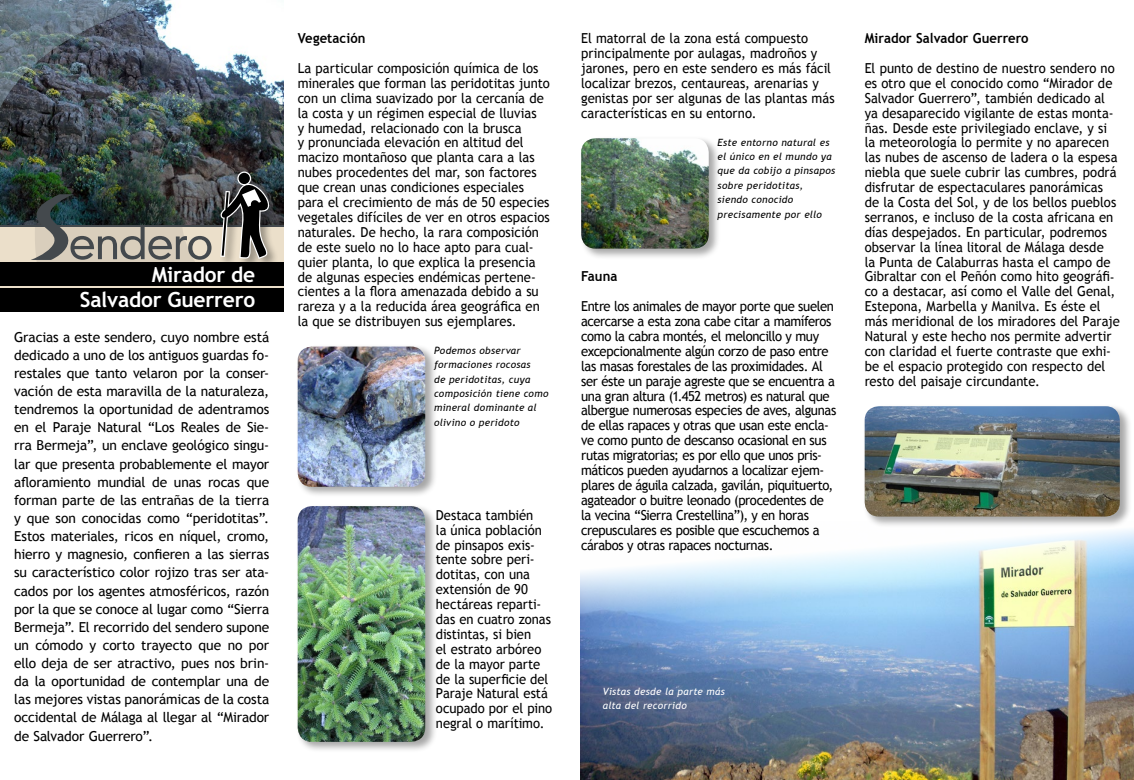
<style>
.page{position:relative;width:1134px;height:780px;background:#fff}
.page>*{position:absolute;margin:0;border:0;box-sizing:border-box;transform-origin:0 0}
.t1{font:700 21px/25.1px "Trebuchet MS";letter-spacing:-.01em;color:#fff;text-align:right}
.t2{font:13.75px/14.9px "Trebuchet MS";letter-spacing:-.005em;color:#000;scale:.95 1}
.t3{font:13.75px/18.1px "Trebuchet MS";letter-spacing:-.005em;color:#000;text-align:justify}
.t4{font:13.75px/14.9px "Trebuchet MS";letter-spacing:-.03em;color:#000;scale:.95 1}
.t5{font:700 13.75px "Trebuchet MS";letter-spacing:.005em;color:#000;scale:.95 1}
.t6{font:italic 10px/14.4px "Trebuchet MS";letter-spacing:.03em;color:#000}
.t7{font:italic 10px/14.4px "Trebuchet MS";letter-spacing:.03em;color:#fff}
</style>
<div class="page">
<img style="left:580px;top:529px;width:554px;height:251px">
<img style="left:0;top:80px;width:283px;height:144px">
<img style="left:0;top:0;width:273px;height:152px">
<div style="left:0;top:226px;width:283px;height:84px;background:#ebdfca"></div>
<svg style="left:31px;top:194px;width:180px;height:68px;background:#6f716a"></svg>
<div style="left:0;top:262px;width:283px;height:24px;background:#000"></div>
<div style="left:0;top:288px;width:283px;height:24px;background:#000"></div>
<hr style="left:0;top:224px;width:283px;height:2px;background:#44494d">
<div style="left:219px;top:170px;width:62px;height:99px;background:#000;opacity:.35"></div>
<svg style="left:220px;top:171px;width:49px;height:88px;background:#5f5f5c"></svg>
<div style="left:296px;top:344px;width:141px;height:154px;background:#000;opacity:.35"></div>
<img style="left:298px;top:346px;width:127px;height:141px">
<div style="left:580px;top:136px;width:141px;height:124px;background:#000;opacity:.35"></div>
<img style="left:581px;top:138px;width:128px;height:110px">
<div style="left:296px;top:503px;width:141px;height:250px;background:#000;opacity:.35"></div>
<img style="left:298px;top:506px;width:127px;height:235px">
<div style="left:863px;top:404px;width:269px;height:124px;background:#000;opacity:.35"></div>
<img style="left:865px;top:406px;width:255px;height:110px">
<h1 class="t1" style="left:80px;top:262px;width:177px">Mirador de<br>Salvador Guerrero</h1>
<p class="t3" style="left:14px;top:328px;width:257px">Gracias a este sendero, cuyo nombre está dedicado a uno de los antiguos guardas fo&shy;restales que tanto velaron por la conser&shy;vación de esta maravilla de la naturaleza, tendremos la oportunidad de adentramos en el Paraje Natural “Los Reales de Sie&shy;rra Bermeja”, un enclave geológico singu&shy;lar que presenta probablemente el mayor afloramiento mundial de unas rocas que forman parte de las entrañas de la tierra y que son conocidas como “peridotitas”.<br>Estos materiales, ricos en níquel, cromo, hierro y magnesio, confieren a las sierras su característico color rojizo tras ser ata&shy;cados por los agentes atmosféricos, razón por la que se conoce al lugar como “Sierra Bermeja”. El recorrido del sendero supone un cómodo y corto trayecto que no por ello deja de ser atractivo, pues nos brin&shy;da la oportunidad de contemplar una de las mejores vistas panorámicas de la costa occidental de Málaga al llegar al “Mirador de Salvador Guerrero”.</p>
<p class="t5" style="left:298px;top:30px;width:73px">Vegetación</p>
<p class="t2" style="left:298px;top:61px;width:267px">La particular composición química de los minerales que forman las peridotitas junto con un clima suavizado por la cercanía de la costa y un régimen especial de lluvias<br>y humedad, relacionado con la brusca<br>y pronunciada elevación en altitud del macizo montañoso que planta cara a las nubes procedentes del mar, son factores que crean unas condiciones especiales para el crecimiento de más de 50 especies vegetales difíciles de ver en otros espacios naturales. De hecho, la rara composición de este suelo no lo hace apto para cual&shy;quier planta, lo que explica la presencia de algunas especies endémicas pertene&shy;cientes a la flora amenazada debido a su rareza y a la reducida área geográfica en la que se distribuyen sus ejemplares.</p>
<p class="t6" style="left:434px;top:343px;width:116px">Podemos observar formaciones rocosas<br>de peridotitas, cuya composición tiene como mineral dominante al olivino o peridoto</p>
<p class="t2" style="left:436px;top:507px;width:124px">Destaca también<br>la única población de pinsapos exis&shy;tente sobre peri&shy;dotitas, con una extensión de 90 hectáreas reparti&shy;das en cuatro zonas distintas, si bien<br>el estrato arbóreo de la mayor parte de la superficie del<br>Paraje Natural está ocupado por el pino negral o marítimo.</p>
<p class="t2" style="left:581px;top:31px;width:268px">El matorral de la zona está compuesto principalmente por aulagas, madroños y jarones, pero en este sendero es más fácil localizar brezos, centaureas, arenarias y genistas por ser algunas de las plantas más características en su entorno.</p>
<p class="t6" style="left:718px;top:135px;width:119px">Este entorno natural es el único en el mundo ya que da cobijo a pinsapos sobre peridotitas, siendo conocido precisamente por ello</p>
<p class="t5" style="left:581px;top:268px;width:40px">Fauna</p>
<p class="t4" style="left:581px;top:299px;width:270px">Entre los animales de mayor porte que suelen acercarse a esta zona cabe citar a mamíferos como la cabra montés, el meloncillo y muy excepcionalmente algún corzo de paso entre las masas forestales de las proximidades. Al ser éste un paraje agreste que se encuentra a una gran altura (1.452 metros) es natural que albergue numerosas especies de aves, algunas de ellas rapaces y otras que usan este encla&shy;ve como punto de descanso ocasional en sus rutas migratorias; es por ello que unos pris&shy;máticos pueden ayudarnos a localizar ejem&shy;plares de águila calzada, gavilán, piquituerto, agateador o buitre leonado (procedentes de la vecina “Sierra Crestellina”), y en horas crepusculares es posible que escuchemos a cárabos y otras rapaces nocturnas.</p>
<p class="t5" style="left:865px;top:30px;width:174px">Mirador Salvador Guerrero</p>
<p class="t2" style="left:865px;top:61px;width:270px">El punto de destino de nuestro sendero no es otro que el conocido como “Mirador de Salvador Guerrero”, también dedicado al ya desaparecido vigilante de estas monta&shy;ñas. Desde este privilegiado enclave, y si la meteorología lo permite y no aparecen las nubes de ascenso de ladera o la espesa niebla que suele cubrir las cumbres, podrá disfrutar de espectaculares panorámicas de la Costa del Sol, y de los bellos pueblos serranos, e incluso de la costa africana en días despejados. En particular, podremos observar la línea litoral de Málaga desde<br>la Punta de Calaburras hasta el campo de Gibraltar con el Peñón como hito geográfi&shy;co a destacar, así como el Valle del Genal, Estepona, Marbella y Manilva. Es éste el más meridional de los miradores del Paraje Natural y este hecho nos permite advertir con claridad el fuerte contraste que exhi&shy;be el espacio protegido con respecto del resto del paisaje circundante.</p>
<p class="t7" style="left:603px;top:684px;width:124px">Vistas desde la parte más alta del recorrido</p>
</div>
